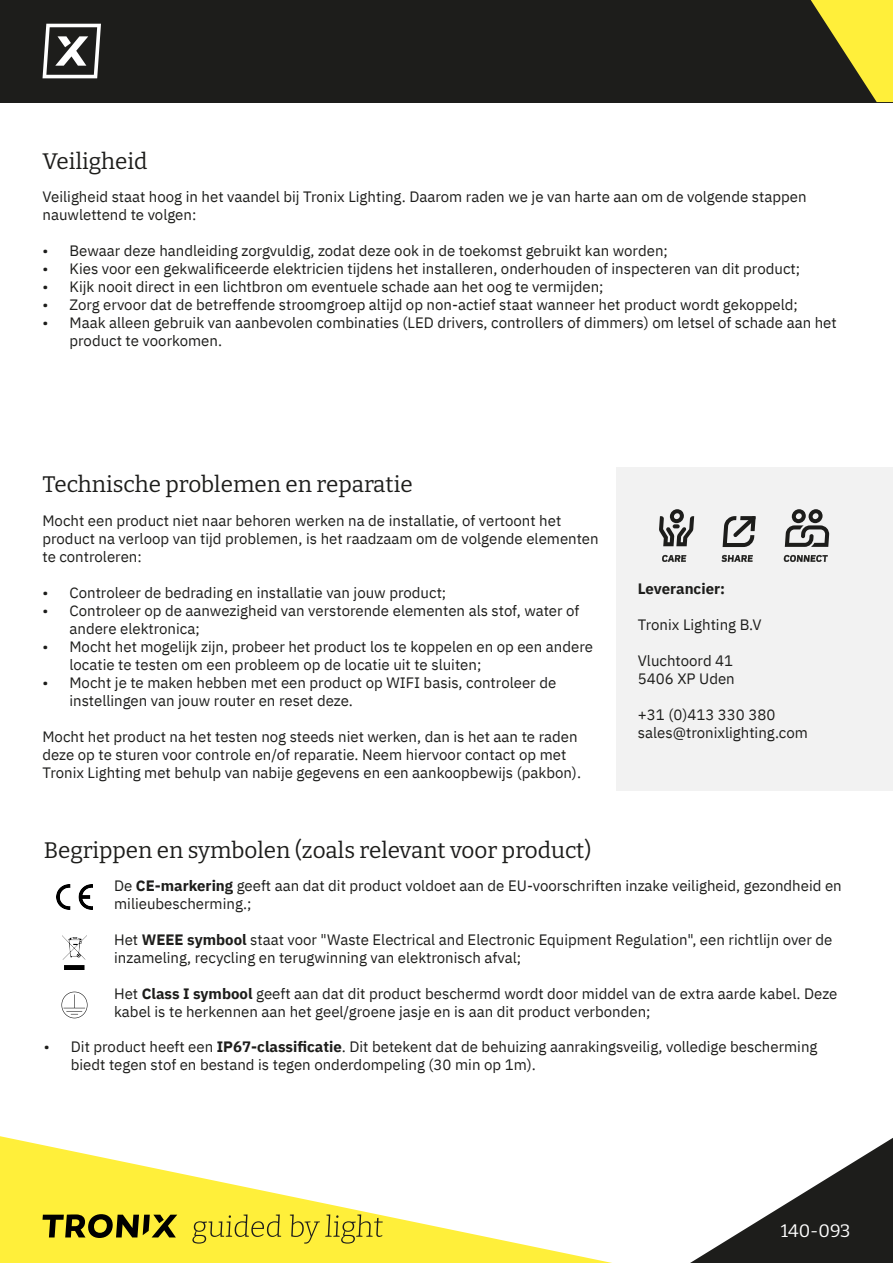
<style>
.page{position:relative;width:893px;height:1263px;background:#fff}
.page>*{position:absolute;margin:0;border:0;box-sizing:border-box;transform-origin:0 0}
.t1{font:22.5px "Bitter";color:#1d1d1b}
.t2{font:18px "Bitter";color:#fff}
.t3{font:15px/18px "IBM Plex Sans";color:#1d1d1b}
.t4{font:700 15px "IBM Plex Sans";color:#1d1d1b}
.s1{font-weight:700}
</style>
<div class="page">
<div style="left:617px;top:468px;width:276px;height:323px;background:#f2f2f2"></div>
<svg style="left:43px;top:1145px;width:569px;height:118px"></svg>
<svg style="left:192px;top:1214px;width:89px;height:29px;background:#ddcf35"></svg>
<svg style="left:290px;top:1214px;width:93px;height:29px;background:#ddd035"></svg>
<div style="left:0;top:0;width:893px;height:102px;background:#1d1d1b"></div>
<svg style="left:811px;top:0;width:39px;height:61px"></svg>
<svg style="left:43px;top:24px;width:58px;height:54px"></svg>
<svg style="left:690px;top:1164px;width:160px;height:99px"></svg>
<svg style="left:43px;top:1214px;width:134px;height:24px;background:#827a1d"></svg>
<svg style="left:0;top:72px;width:43px;height:1191px"></svg>
<svg style="left:850px;top:0;width:43px;height:1263px"></svg>
<img style="left:57px;top:884px;width:35px;height:26px">
<img style="left:63px;top:936px;width:23px;height:33px">
<svg style="left:662px;top:555px;width:24px;height:7px"></svg>
<svg style="left:721px;top:555px;width:32px;height:7px"></svg>
<svg style="left:784px;top:555px;width:44px;height:7px"></svg>
<svg style="left:616px;top:468px;width:214px;height:79px"></svg>
<img style="left:61px;top:991px;width:27px;height:28px">
<h1 class="t1" style="left:43px;top:146px;width:106px">Veiligheid</h1>
<p class="t3" style="left:43px;top:187px;width:765px">Veiligheid staat hoog in het vaandel bij Tronix Lighting. Daarom raden we je van harte aan om de volgende stappen nauwlettend te volgen:</p>
<p class="t3" style="left:43px;top:241px;width:627px">• Bewaar deze handleiding zorgvuldig, zodat deze ook in de toekomst gebruikt kan worden;</p>
<p class="t3" style="left:43px;top:259px;width:759px">• Kies voor een gekwalificeerde elektricien tijdens het installeren, onderhouden of inspecteren van dit product;</p>
<p class="t3" style="left:43px;top:277px;width:563px">• Kijk nooit direct in een lichtbron om eventuele schade aan het oog te vermijden;</p>
<p class="t3" style="left:43px;top:295px;width:757px">• Zorg ervoor dat de betreffende stroomgroep altijd op non-actief staat wanneer het product wordt gekoppeld;</p>
<p class="t3" style="left:70px;top:313px;width:769px;text-indent:-27px">• Maak alleen gebruik van aanbevolen combinaties (LED drivers, controllers of dimmers) om letsel of schade aan het product te voorkomen.</p>
<h1 class="t1" style="left:42px;top:470px;width:372px">Technische problemen en reparatie</h1>
<p class="t3" style="left:42px;top:510px;width:558px">Mocht een product niet naar behoren werken na de installatie, of vertoont het product na verloop van tijd problemen, is het raadzaam om de volgende elementen te controleren:</p>
<p class="t3" style="left:42px;top:582px;width:405px">• Controleer de bedrading en installatie van jouw product;</p>
<p class="t3" style="left:69px;top:600px;width:511px;text-indent:-27px">• Controleer op de aanwezigheid van verstorende elementen als stof, water of andere elektronica;</p>
<p class="t3" style="left:69px;top:636px;width:525px;text-indent:-27px">• Mocht het mogelijk zijn, probeer het product los te koppelen en op een andere locatie te testen om een probleem op de locatie uit te sluiten;</p>
<p class="t3" style="left:69px;top:672px;width:488px;text-indent:-27px">• Mocht je te maken hebben met een product op WIFI basis, controleer de instellingen van jouw router en reset deze.</p>
<p class="t3" style="left:42px;top:726px;width:540px">Mocht het product na het testen nog steeds niet werken, dan is het aan te raden deze op te sturen voor controle en/of reparatie. Neem hiervoor contact op met<br>Tronix Lighting met behulp van nabije gegevens en een aankoopbewijs (pakbon).</p>
<h1 class="t1" style="left:44px;top:835px;width:549px">Begrippen en symbolen (zoals relevant voor product)</h1>
<p class="t4" style="left:638px;top:577px;width:89px">Leverancier:</p>
<p class="t3" style="left:638px;top:614px;width:125px">Tronix Lighting B.V</p>
<p class="t3" style="left:638px;top:650px;width:98px">Vluchtoord 41<br>5406 XP Uden</p>
<p class="t3" style="left:638px;top:704px;width:172px">+31 (0)413 330 380 sales@tronixlighting.com</p>
<p class="t3" style="left:114px;top:876px;width:729px">De <span class="s1">CE-markering</span> geeft aan dat dit product voldoet aan de EU-voorschriften inzake veiligheid, gezondheid en milieubescherming.;</p>
<p class="t3" style="left:114px;top:930px;width:720px">Het <span class="s1">WEEE symbool</span> staat voor "Waste Electrical and Electronic Equipment Regulation", een richtlijn over de inzameling, recycling en terugwinning van elektronisch afval;</p>
<p class="t3" style="left:114px;top:984px;width:725px">Het <span class="s1">Class I symbool</span> geeft aan dat dit product beschermd wordt door middel van de extra aarde kabel. Deze kabel is te herkennen aan het geel/groene jasje en is aan dit product verbonden;</p>
<p class="t3" style="left:71px;top:1036px;width:748px;text-indent:-27px">• Dit product heeft een <span class="s1">IP67-classificatie</span>. Dit betekent dat de behuizing aanrakingsveilig, volledige bescherming biedt tegen stof en bestand is tegen onderdompeling (30 min op 1m).</p>
<p class="t2" style="left:781px;top:1220px;width:71px">140-093</p>
</div>
